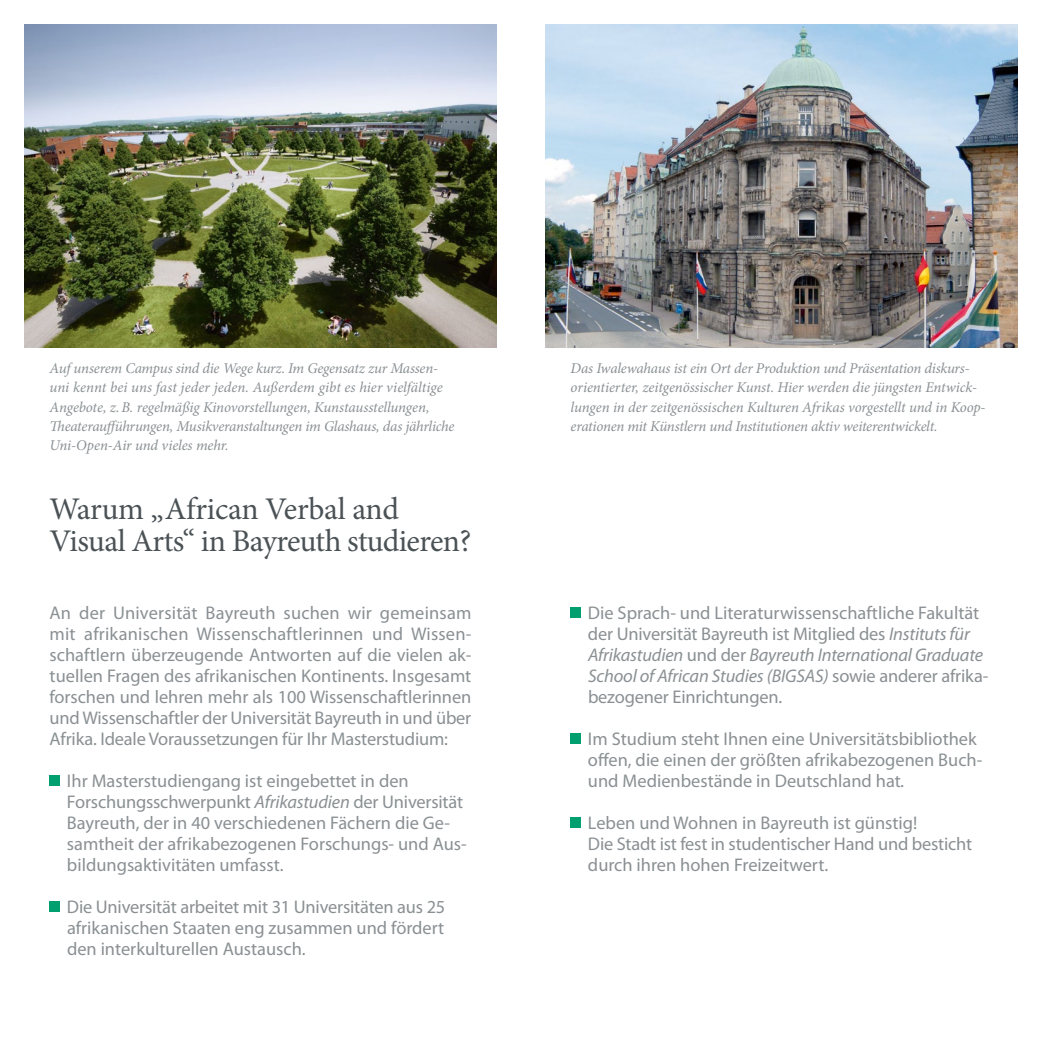
<style>
.page{position:relative;width:1042px;height:1042px;background:#fff}
.page>*{position:absolute;margin:0;border:0;box-sizing:border-box;transform-origin:0 0}
.t1{font:31.5px/31.5px "Minion Pro";letter-spacing:-.02em;color:#4b5255}
.t2{font:18.38px/21px "Myriad Pro";color:#8a9093}
.t3{font:italic 14.88px/19.2px "Minion Pro";letter-spacing:-.01em;color:#8a9093}
.s1{font-style:italic}
</style>
<div class="page">
<div style="left:570px;top:607px;width:11px;height:11px;background:#009f70"></div>
<div style="left:570px;top:733px;width:11px;height:11px;background:#009f70"></div>
<div style="left:570px;top:817px;width:11px;height:11px;background:#009f70"></div>
<div style="left:50px;top:775px;width:10px;height:11px;background:#009f70"></div>
<div style="left:50px;top:901px;width:10px;height:11px;background:#009f70"></div>
<img style="left:546px;top:25px;width:471px;height:322px">
<img style="left:25px;top:25px;width:471px;height:322px">
<p class="t3" style="left:50px;top:359px;width:406px">Auf unserem Campus sind die Wege kurz. Im Gegensatz zur Massen&shy;uni kennt bei uns fast jeder jeden. Außerdem gibt es hier vielfältige Angebote, z. B. regelmäßig Kinovorstellungen, Kunstausstellungen, Theateraufführungen, Musikveranstaltungen im Glashaus, das jährliche Uni-Open-Air und vieles mehr.</p>
<h1 class="t1" style="left:50px;top:493px;width:423px">Warum „African Verbal and<br>Visual Arts“ in Bayreuth studieren?</h1>
<p class="t2" style="left:50px;top:602px;width:423px;text-align:justify">An der Universität Bayreuth suchen wir gemeinsam mit afrikanischen Wissenschaftlerinnen und Wissen&shy;schaftlern überzeugende Antworten auf die vielen ak&shy;tuellen Fragen des afrikanischen Kontinents. Insgesamt forschen und lehren mehr als 100 Wissenschaftlerinnen und Wissenschaftler der Universität Bayreuth in und über Afrika. Ideale Voraussetzungen für Ihr Masterstudium:</p>
<p class="t2" style="left:67px;top:770px;width:401px">Ihr Masterstudiengang ist eingebettet in den Forschungsschwerpunkt <span class="s1">Afrikastudien</span> der Universität Bayreuth, der in 40 verschiedenen Fächern die Ge&shy;samtheit der afrikabezogenen Forschungs- und Aus&shy;bildungsaktivitäten umfasst.</p>
<p class="t2" style="left:67px;top:896px;width:380px;text-align:justify">Die Universität arbeitet mit 31 Universitäten aus 25 afrikanischen Staaten eng zusammen und fördert den interkulturellen Austausch.</p>
<p class="t3" style="left:570px;top:359px;width:416px">Das Iwalewahaus ist ein Ort der Produktion und Präsentation diskurs&shy;orientierter, zeitgenössischer Kunst. Hier werden die jüngsten Entwick&shy;lungen in der zeitgenössischen Kulturen Afrikas vorgestellt und in Koop&shy;erationen mit Künstlern und Institutionen aktiv weiterentwickelt.</p>
<p class="t2" style="left:588px;top:602px;width:402px">Die Sprach- und Literaturwissenschaftliche Fakultät der Universität Bayreuth ist Mitglied des <span class="s1">Instituts für Afrikastudien</span> und der <span class="s1">Bayreuth International Graduate School of African Studies (BIGSAS)</span> sowie anderer afrika&shy;bezogener Einrichtungen.</p>
<p class="t2" style="left:588px;top:728px;width:396px">Im Studium steht Ihnen eine Universitätsbibliothek offen, die einen der größten afrikabezogenen Buch&shy;und Medienbestände in Deutschland hat<span class="s1">.</span></p>
<p class="t2" style="left:588px;top:812px;width:386px">Leben und Wohnen in Bayreuth ist günstig!<br>Die Stadt ist fest in studentischer Hand und besticht durch ihren hohen Freizeitwert.</p>
</div>
